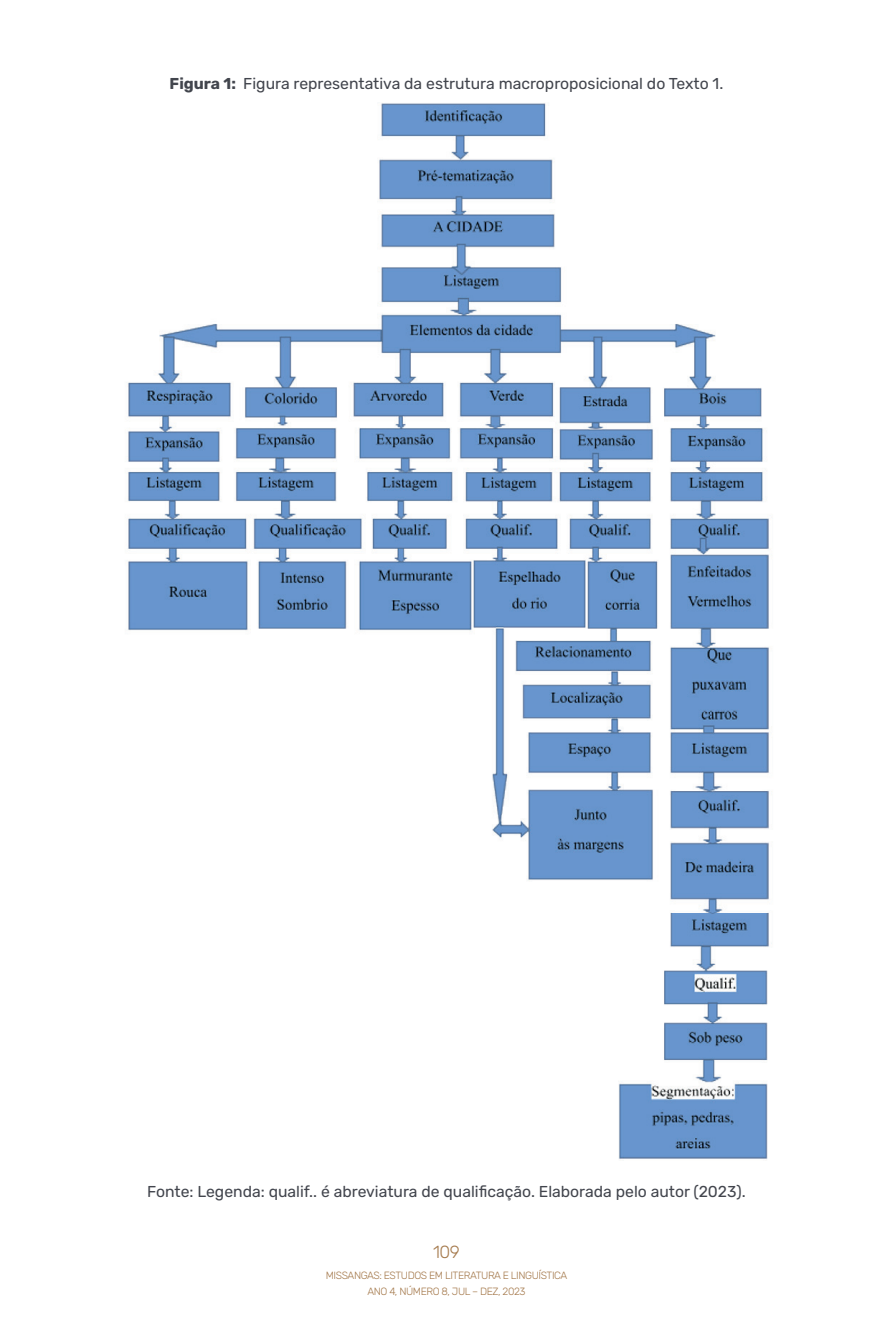
<style>
.page{position:relative;width:893px;height:1340px;background:#fff}
.page>*{position:absolute;margin:0;border:0;box-sizing:border-box;transform-origin:0 0}
.t1{font:300 17.5px "Rubik";color:#a57a4d}
.t2{font:15.75px "Rubik";color:#42454d}
.t3{font:300 10.5px/15.8px "Rubik";letter-spacing:-.04em;color:#a57a4d;text-align:center}
.s1{font-weight:700}
</style>
<div class="page">
<img style="left:127px;top:103px;width:642px;height:810px">
<img style="left:618px;top:913px;width:154px;height:246px">
<p class="t2" style="left:170px;top:75px;width:555px"><span class="s1">Figura 1:</span> Figura representativa da estrutura macroproposicional do Texto 1.</p>
<p class="t2" style="left:147px;top:1182px;width:600px">Fonte: Legenda: qualif.. é abreviatura de qualificação. Elaborada pelo autor (2023).</p>
<p class="t1" style="left:433px;top:1242px;width:28px">109</p>
<p class="t3" style="left:326px;top:1267px;width:243px">MISSANGAS: ESTUDOS EM LITERATURA E LINGUÍSTICA<br>ANO 4, NÚMERO 8, JUL – DEZ, 2023</p>
</div>
